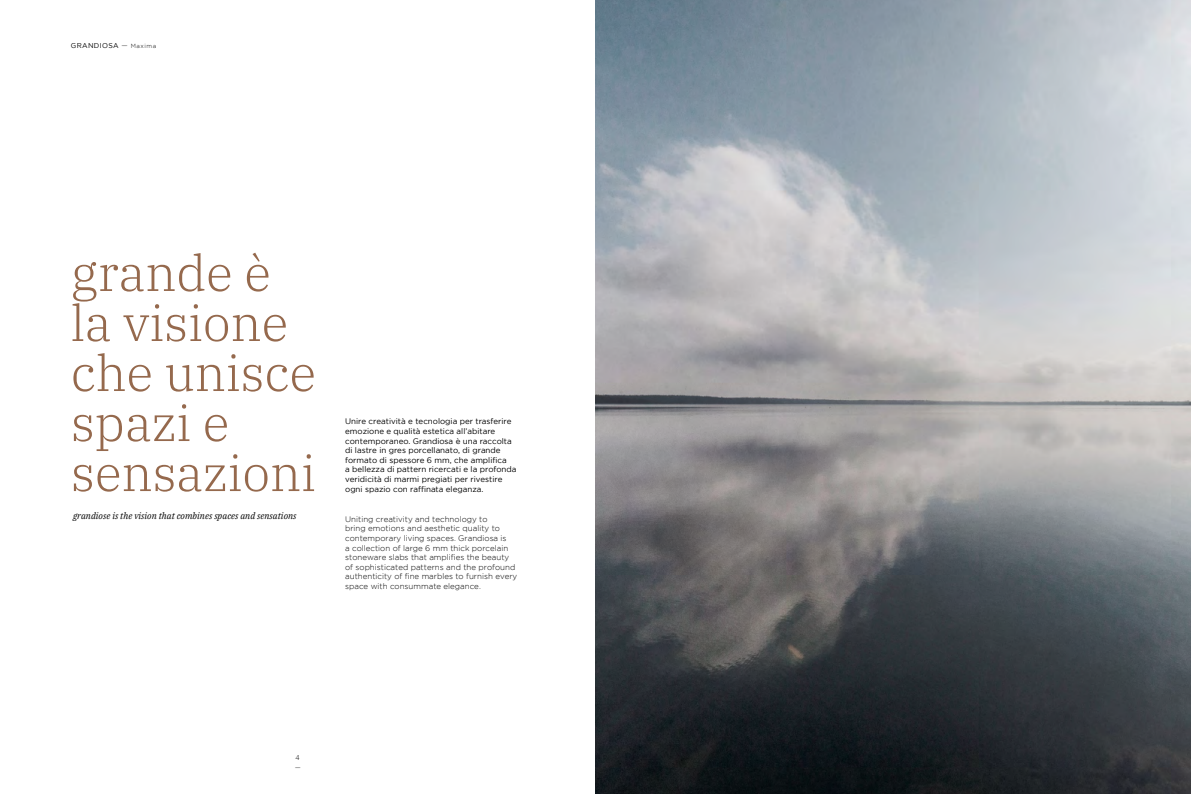
<style>
.page{position:relative;width:1191px;height:794px;background:#fff}
.page>*{position:absolute;margin:0;border:0;box-sizing:border-box;transform-origin:0 0}
.t1{font:300 50px/50px "IBM Plex Serif";color:#95694d}
.t2{font:italic 9px "IBM Plex Serif";color:#000}
.t3{font:8px/9.6px "Gotham";color:#000}
.t4{font:300 8px/9.6px "Gotham";color:#000}
.t5{font:7px "Gotham";letter-spacing:.05em;color:#000}
.t6{font:300 7px/10px "IBM Plex Serif";color:#000}
.s1{font-weight:300}
.s2{font-weight:300;font-size:6px}
</style>
<div class="page">
<img style="left:595px;top:0;width:596px;height:794px">
<p class="t5" style="left:71px;top:41px;width:87px">GRANDIOSA <span class="s1">—</span> <span class="s2">Maxima</span></p>
<h1 class="t1" style="left:71px;top:244px;width:247px">grande è la visione che unisce spazi e sensazioni</h1>
<p class="t2" style="left:73px;top:509px;width:225px">grandiose is the vision that combines spaces and sensations</p>
<p class="t3" style="left:345px;top:416px;width:173px">Unire creatività e tecnologia per trasferire emozione e qualità estetica all’abitare contemporaneo. Grandiosa è una raccolta di lastre in gres porcellanato, di grande formato di spessore 6 mm, che amplifica<br>a bellezza di pattern ricercati e la profonda veridicità di marmi pregiati per rivestire ogni spazio con raffinata eleganza.</p>
<p class="t4" style="left:345px;top:514px;width:174px">Uniting creativity and technology to<br>bring emotions and aesthetic quality to contemporary living spaces. Grandiosa is<br>a collection of large 6 mm thick porcelain stoneware slabs that amplifies the beauty of sophisticated patterns and the profound authenticity of fine marbles to furnish every space with consummate elegance.</p>
<p class="t6" style="left:295px;top:751px;width:7px">4 —</p>
</div>
